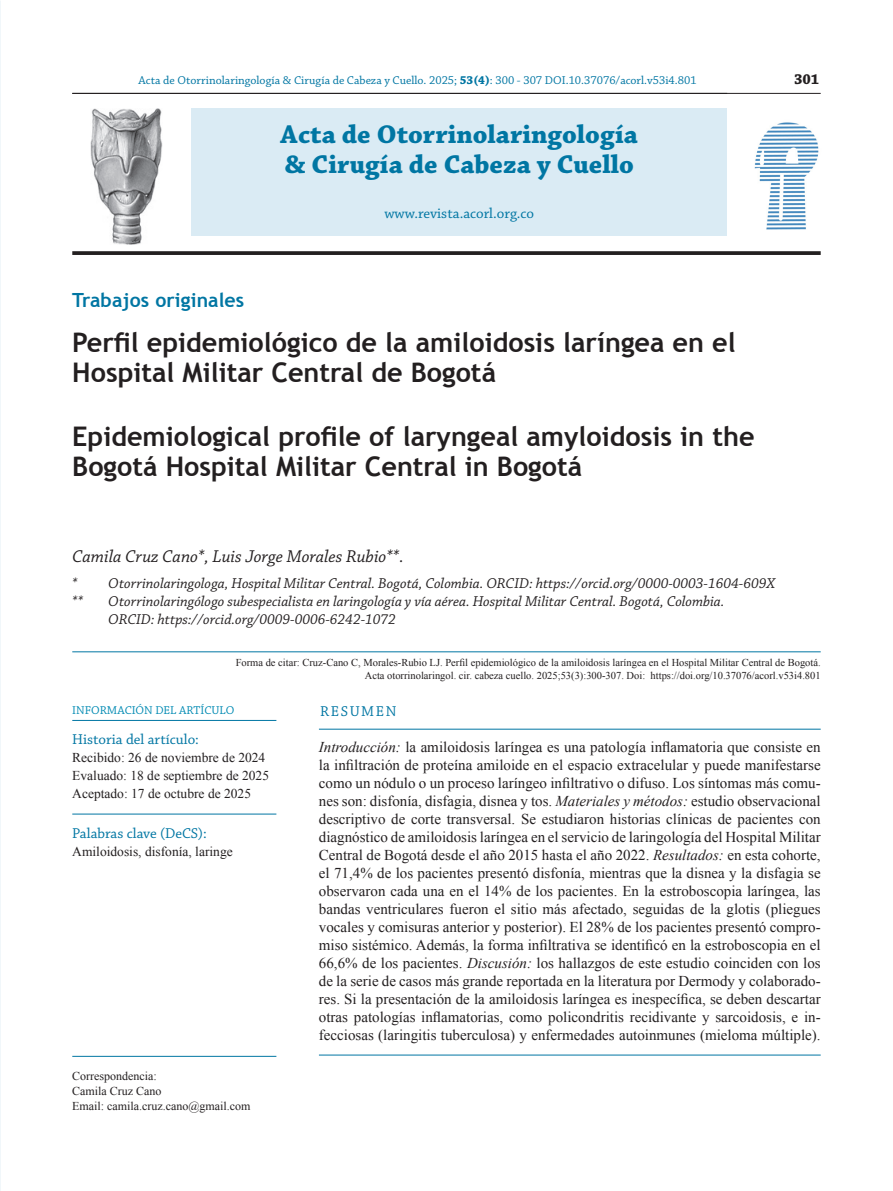
<style>
.page{position:relative;width:893px;height:1191px;background:#fff}
.page>*{position:absolute;margin:0;border:0;box-sizing:border-box;transform-origin:0 0}
.TITULO_CAPITULOS_SEC{font:700 27px/30px "Trebuchet MS";color:#231f20}
.TITULO_PAGINA_CREDIT{font:700 27px "Chaparral Pro";color:#0076a3}
.TITULO_SECCION{font:700 19.5px "Trebuchet MS";letter-spacing:.005em;color:#0076a3}
.AUTOR_NOMBRE{font:italic 18px "Chaparral Pro";color:#231f20}
.TEXTO_GENERAL{font:15px/18px "Times New Roman";color:#231f20;text-align:justify}
.AUTOR_DATOS{font:italic 15px "Chaparral Pro";color:#231f20}
.PALABRA_CLAVE{font:15px "Chaparral Pro";color:#0076a3}
.TITULO_PAGINA_CREDIT-2{font:15px "Chaparral Pro";color:#0076a3}
.TITULO_REFERENCIAS{font:15px "Chaparral Pro";letter-spacing:.105em;color:#0076a3}
.t1{font:700 15px "Chaparral Pro";color:#231f20}
.TEXTO_PALABRA_CLAVE{font:13.5px "Times New Roman";color:#231f20}
.t2{font:12px "Chaparral Pro";color:#0076a3}
.NOTAS_SIN{font:12px "Times New Roman";color:#231f20}
.NOTAS{font:12px "Chaparral Pro";color:#008ab3}
.FUENTE{font:10.5px "Times New Roman";color:#231f20}
.s1{font-weight:700}
.s2{font-weight:700;color:#fff}
.s3{color:#fff}
.s4{font-style:italic}
</style>
<div class="page">
<hr style="left:72px;top:93px;width:749px;height:1px;background:#231f20">
<div style="left:191px;top:108px;width:536px;height:128px;background:#daebf4"></div>
<svg style="left:72px;top:251px;width:749px;height:4px;fill:#2a2627"></svg>
<hr style="left:319px;top:1054px;width:502px;height:1px;background:#0076a3">
<hr style="left:72px;top:651px;width:749px;height:1px;background:#0076a3">
<hr style="left:72px;top:1056px;width:204px;height:1px;background:#0076a3">
<img style="left:754px;top:122px;width:65px;height:108px">
<hr style="left:72px;top:720px;width:204px;height:1px;background:#0076a3">
<hr style="left:72px;top:814px;width:204px;height:1px;background:#0076a3">
<hr style="left:319px;top:729px;width:502px;height:1px;background:#0076a3">
<img style="left:90px;top:108px;width:72px;height:136px">
<p class="t2" style="left:139px;top:74px;width:617px">Acta de Otorrinolaringología &amp; Cirugía de Cabeza y Cuello. 2025; <span class="s1">53(4)</span>: 300 - 307 DOI.10.37076/acorl.v53i4.801<span class="s2">4(2)</span><span class="s3">: 92-99</span></p>
<p class="t1" style="left:794px;top:71px;width:27px">301</p>
<p class="TITULO_PAGINA_CREDIT" style="left:281px;top:119px;width:359px">Acta de Otorrinolaringología</p>
<p class="TITULO_PAGINA_CREDIT" style="left:285px;top:149px;width:350px">&amp; Cirugía de Cabeza y Cuello</p>
<p class="TITULO_PAGINA_CREDIT-2" style="left:384px;top:205px;width:151px">www.revista.acorl.org.co</p>
<p class="TITULO_SECCION" style="left:72px;top:288px;width:174px">Trabajos originales</p>
<p class="TITULO_CAPITULOS_SEC" style="left:72px;top:327px;width:665px">Perfil epidemiológico de la amiloidosis laríngea en el<br>Hospital Militar Central de Bogotá</p>
<p class="TITULO_CAPITULOS_SEC" style="left:72px;top:421px;width:684px">Epidemiological profile of laryngeal amyloidosis in the<br>Bogotá Hospital Militar Central in Bogotá</p>
<p class="AUTOR_NOMBRE" style="left:72px;top:546px;width:333px">Camila Cruz Cano*, Luis Jorge Morales Rubio**.</p>
<p class="AUTOR_DATOS" style="left:72px;top:575px;width:704px">* Otorrinolaringologa, Hospital Militar Central. Bogotá, Colombia. ORCID: https://orcid.org/0000-0003-1604-609X</p>
<p class="AUTOR_DATOS" style="left:72px;top:593px;width:12px">**</p>
<p class="AUTOR_DATOS" style="left:108px;top:593px;width:618px">Otorrinolaringólogo subespecialista en laringología y vía aérea. Hospital Militar Central. Bogotá, Colombia.</p>
<p class="AUTOR_DATOS" style="left:108px;top:611px;width:289px">ORCID: https://orcid.org/0009-0006-6242-1072</p>
<p class="FUENTE" style="left:236px;top:655px;width:587px">Forma de citar: Cruz-Cano C, Morales-Rubio LJ. Perfil epidemiológico de la amiloidosis laríngea en el Hospital Militar Central de Bogotá.</p>
<p class="FUENTE" style="left:365px;top:668px;width:457px">Acta otorrinolaringol. cir. cabeza cuello. 2025;53(3):300-307. Doi: https://doi.org/10.37076/acorl.v53i4.801</p>
<p class="NOTAS" style="left:72px;top:703px;width:164px">INFORMACIÓN DEL ARTÍCULO</p>
<p class="TITULO_REFERENCIAS" style="left:320px;top:703px;width:78px">RESUMEN</p>
<p class="TEXTO_GENERAL" style="left:319px;top:738px;width:503px"><span class="s4">Introducción:</span> la amiloidosis laríngea es una patología inflamatoria que consiste en la infiltración de proteína amiloide en el espacio extracelular y puede manifestarse como un nódulo o un proceso laríngeo infiltrativo o difuso. Los síntomas más comu&shy;nes son: disfonía, disfagia, disnea y tos. <span class="s4">Materiales y métodos:</span> estudio observacional descriptivo de corte transversal. Se estudiaron historias clínicas de pacientes con diagnóstico de amiloidosis laríngea en el servicio de laringología del Hospital Militar Central de Bogotá desde el año 2015 hasta el año 2022. <span class="s4">Resultados:</span> en esta cohorte, el 71,4% de los pacientes presentó disfonía, mientras que la disnea y la disfagia se observaron cada una en el 14% de los pacientes. En la estroboscopia laríngea, las bandas ventriculares fueron el sitio más afectado, seguidas de la glotis (pliegues vocales y comisuras anterior y posterior). El 28% de los pacientes presentó compro&shy;miso sistémico. Además, la forma infiltrativa se identificó en la estroboscopia en el 66,6% de los pacientes. <span class="s4">Discusión:</span> los hallazgos de este estudio coinciden con los de la serie de casos más grande reportada en la literatura por Dermody y colaborado&shy;res. Si la presentación de la amiloidosis laríngea es inespecífica, se deben descartar otras patologías inflamatorias, como policondritis recidivante y sarcoidosis, e in&shy;fecciosas (laringitis tuberculosa) y enfermedades autoinmunes (mieloma múltiple).</p>
<p class="PALABRA_CLAVE" style="left:72px;top:731px;width:128px">Historia del artículo:</p>
<p class="TEXTO_PALABRA_CLAVE" style="left:72px;top:748px;width:195px">Recibido: 26 de noviembre de 2024</p>
<p class="TEXTO_PALABRA_CLAVE" style="left:72px;top:766px;width:198px">Evaluado: 18 de septiembre de 2025</p>
<p class="TEXTO_PALABRA_CLAVE" style="left:72px;top:784px;width:180px">Aceptado: 17 de octubre de 2025</p>
<p class="PALABRA_CLAVE" style="left:72px;top:824px;width:136px">Palabras clave (DeCS):</p>
<p class="TEXTO_PALABRA_CLAVE" style="left:72px;top:842px;width:162px">Amiloidosis, disfonía, laringe</p>
<p class="NOTAS_SIN" style="left:72px;top:1067px;width:86px">Correspondencia:</p>
<p class="NOTAS_SIN" style="left:72px;top:1082px;width:91px">Camila Cruz Cano</p>
<p class="NOTAS_SIN" style="left:72px;top:1097px;width:180px">Email: camila.cruz.cano@gmail.com</p>
</div>
